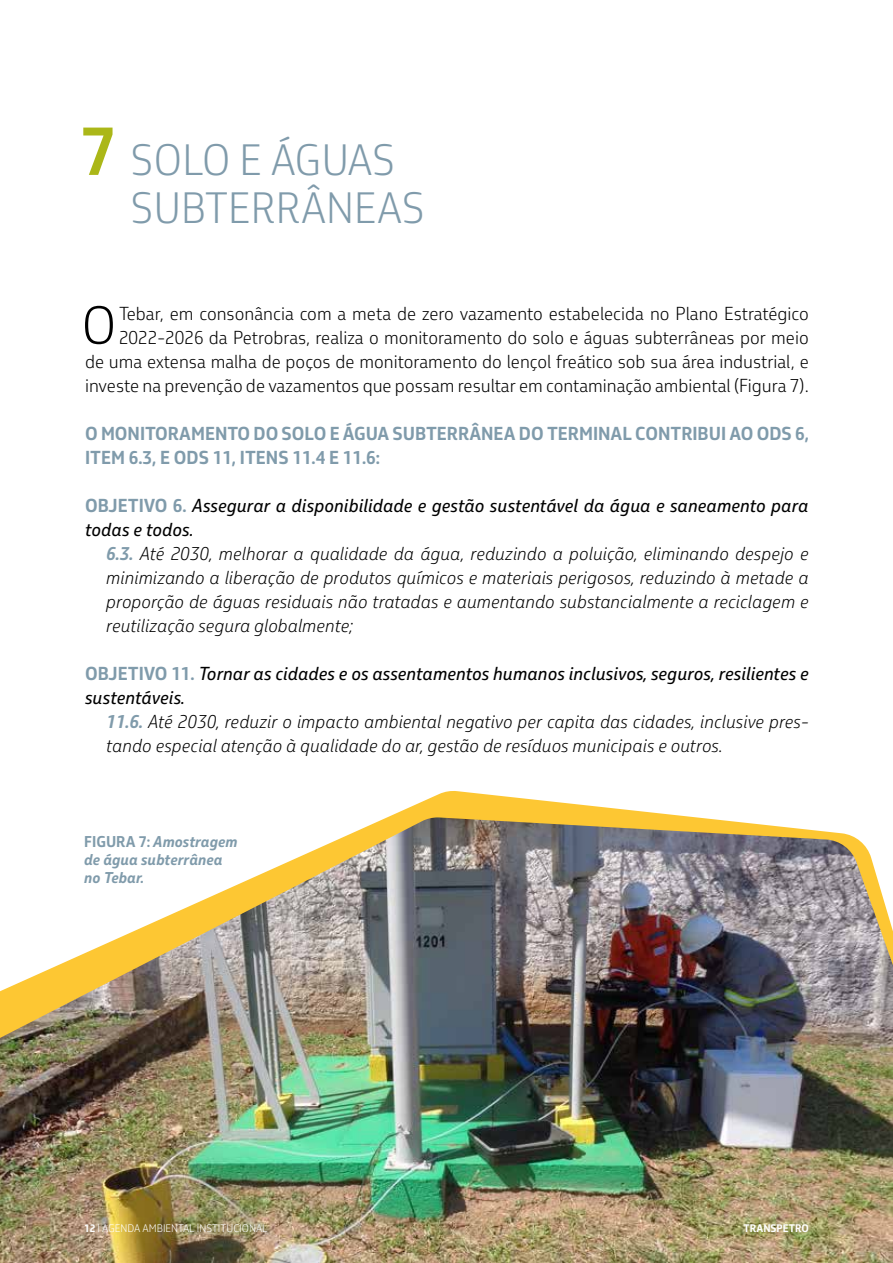
<style>
.page{position:relative;width:893px;height:1263px;background:#fff}
.page>*{position:absolute;margin:0;border:0;box-sizing:border-box;transform-origin:0 0}
.t1{font:700 66px "Petrobras Sans";color:#abb718}
.t2{font:300 50.85px "Petrobras Sans";color:#000}
.t3{font:300 42px/48px "Petrobras Sans";color:#809bab}
.t4{font:italic 300 18px/24px "Petrobras Sans";color:#000;text-align:justify}
.t5{font:300 18px/24px "Petrobras Sans";color:#000;text-align:right}
.t6{font:italic 18px/24px "Petrobras Sans";color:#000}
.t7{font:700 18px/24px "Petrobras Sans";color:#809bab}
.t8{font:italic 700 15px/18px "Petrobras Sans";color:#809bab}
.t9{font:300 10.5px "Petrobras Sans";color:#fff}
.t10{font:700 10.5px "Petrobras Sans";color:#fff}
.s1{font-weight:700;font-style:normal;color:#809bab}
.s2{font-weight:700;color:#809bab}
.s3{font-style:normal}
.s4{font-weight:700}
</style>
<div class="page">
<svg style="left:388px;top:791px;width:304px;height:26px"></svg>
<img style="left:0;top:817px;width:893px;height:446px">
<h1 class="t1" style="left:81px;top:108px;width:37px">7</h1>
<h3 class="t3" style="left:130px;top:137px;width:296px">SOLO E ÁGUAS<br>SUBTERRÂNEAS</h3>
<h2 class="t2" style="left:81px;top:296px;width:37px">O</h2>
<p class="t5" style="left:85px;top:301px;width:725px">Tebar, em consonância com a meta de zero vazamento estabelecida no Plano Estratégico 2022-2026 da Petrobras, realiza o monitoramento do solo e águas subterrâneas por meio<br>de uma extensa malha de poços de monitoramento do lençol freático sob sua área industrial, e investe na prevenção de vazamentos que possam resultar em contaminação ambiental (Figura 7).</p>
<p class="t7" style="left:85px;top:421px;width:725px">O MONITORAMENTO DO SOLO E ÁGUA SUBTERRÂNEA DO TERMINAL CONTRIBUI AO ODS 6,<br>ITEM 6.3, E ODS 11, ITENS 11.4 E 11.6:</p>
<p class="t6" style="left:85px;top:493px;width:725px"><span class="s1">OBJETIVO 6.</span> Assegurar a disponibilidade e gestão sustentável da água e saneamento para todas e todos.</p>
<p class="t4" style="left:106px;top:541px;width:704px"><span class="s2">6.3.</span> Até 2030, melhorar a qualidade da água, reduzindo a poluição, eliminando despejo e minimizando a liberação de produtos químicos e materiais perigosos, reduzindo à metade a proporção de águas residuais não tratadas e aumentando substancialmente a reciclagem e reutilização segura globalmente;</p>
<p class="t6" style="left:85px;top:661px;width:725px"><span class="s1">OBJETIVO 11.</span> Tornar as cidades e os assentamentos humanos inclusivos, seguros, resilientes e sustentáveis.</p>
<p class="t4" style="left:106px;top:709px;width:704px"><span class="s2">11.6.</span> Até 2030, reduzir o impacto ambiental negativo per capita das cidades, inclusive pres&shy;tando especial atenção à qualidade do ar, gestão de resíduos municipais e outros.</p>
<p class="t8" style="left:84px;top:832px;width:155px"><span class="s3">FIGURA 7:</span> Amostragem de água subterrânea no Tebar.</p>
<p class="t9" style="left:84px;top:1222px;width:185px"><span class="s4">12</span> | AGENDA AMBIENTAL INSTITUCIONAL</p>
<p class="t10" style="left:743px;top:1221px;width:67px">TRANSPETRO</p>
</div>
